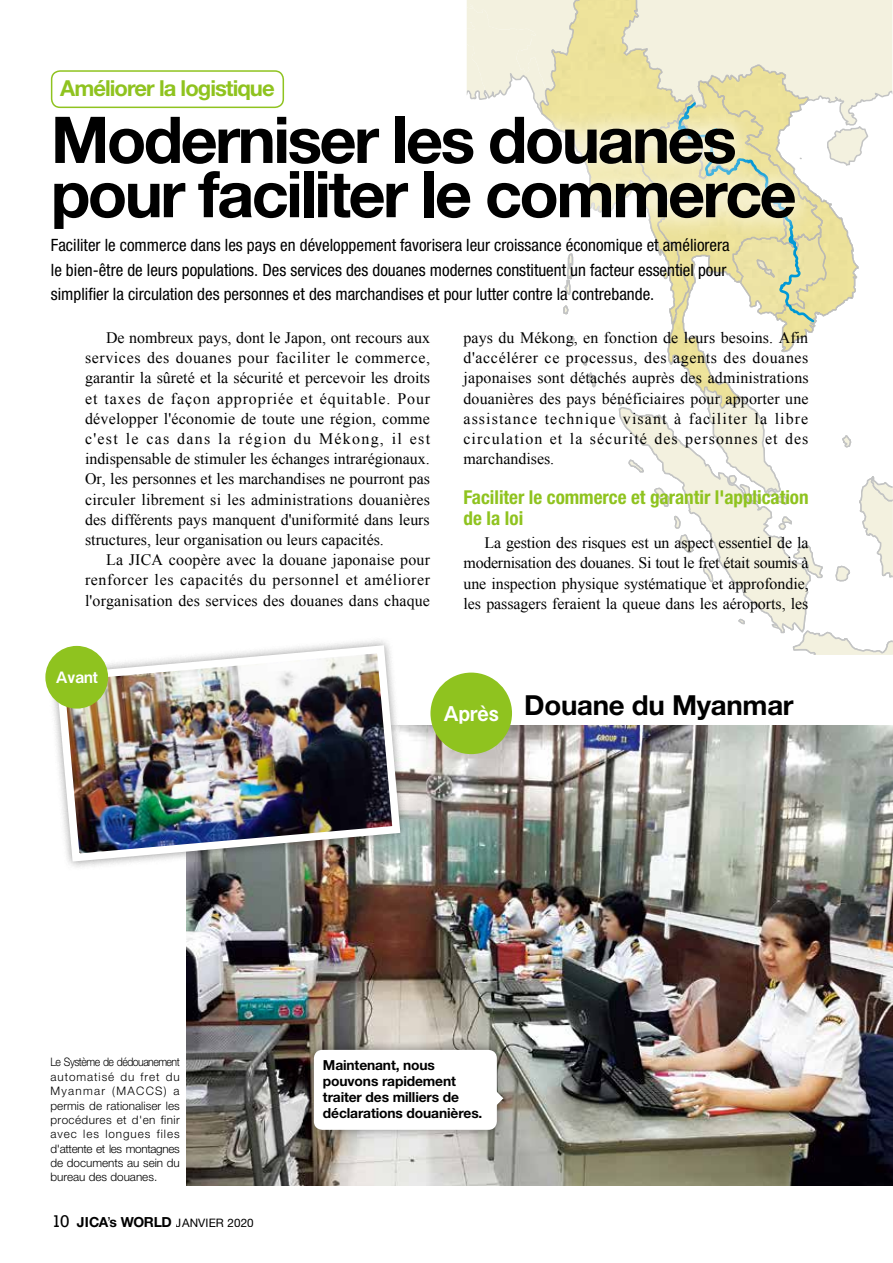
<style>
.page{position:relative;width:893px;height:1263px;background:#fff}
.page>*{position:absolute;margin:0;border:0;box-sizing:border-box;transform-origin:0 0}
.t1{font:700 64.65px/54.3px "Helvetica Neue LT Std";letter-spacing:-.04em;color:#000}
.t2{font:700 27.6px "Helvetica Neue LT Std";letter-spacing:-.01em;color:#000}
.t3{font:700 22.05px "Helvetica Neue LT Std";letter-spacing:-.045em;color:#8fc31f}
.t4{font:20.4px "Midashi Go Pr 6 N MB31";color:#fff}
.t5{font:700 condensed 19.2px/21.3px "Helvetica Neue LT Std";color:#8fc31f}
.t6{font:condensed 16.95px/24.5px "Helvetica Neue LT Std";color:#000}
.t7{font:15.9px/20.2px "Times New Roman";color:#000;text-align:justify}
.t8{font:15.6px "Midashi Go Pr 6 N MB31";color:#fff}
.t9{font:700 13.8px/15.9px "Helvetica Neue LT Std";letter-spacing:-.01em;color:#000}
.t10{font:300 11.7px/14.4px "Helvetica Neue LT Std";color:#000;text-align:justify;scale:.9 1}
.t11{font:11.7px "Helvetica Neue LT Std";letter-spacing:.01em;color:#000}
.s1{font-family:"Rockwell";font-size:15.9px}
.s2{font-weight:700;font-size:13.95px}
.s3{font-size:13.95px}
</style>
<div class="page">
<svg style="left:467px;top:0;width:426px;height:655px"></svg>
<svg style="left:673px;top:515px;width:8px;height:14px"></svg>
<svg style="left:702px;top:564px;width:12px;height:19px"></svg>
<svg style="left:634px;top:64px;width:259px;height:440px"></svg>
<img style="left:540px;top:0;width:188px;height:408px">
<img style="left:186px;top:726px;width:707px;height:460px">
<div style="left:430px;top:673px;width:82px;height:81px;background:#8fc31f;border-radius:50%"></div>
<div style="left:305px;top:1041px;width:206px;height:98px;background:#000;opacity:.4"></div>
<div style="left:314px;top:1050px;width:183px;height:80px;background:#fff;border-radius:9px"></div>
<svg style="left:496px;top:1090px;width:7px;height:16px"></svg>
<div style="left:30px;top:93px;width:789px;height:160px;background:#fff;opacity:.7"></div>
<div style="left:52px;top:71px;width:231px;height:36px;background:#fff;border-radius:9px"></div>
<div style="left:51px;top:70px;width:233px;height:38px;border:2px solid #8fc31f;border-radius:9px"></div>
<div style="left:47px;top:636px;width:363px;height:235px;background:#000;opacity:.4"></div>
<img style="left:52px;top:641px;width:352px;height:225px">
<div style="left:45px;top:646px;width:63px;height:63px;background:#8fc31f;border-radius:50%"></div>
<h3 class="t3" style="left:60px;top:75px;width:216px">Améliorer la logistique</h3>
<h1 class="t1" style="left:51px;top:111px;width:747px">Moderniser les douanes pour faciliter le commerce</h1>
<p class="t6" style="left:51px;top:233px;width:680px">Faciliter le commerce dans les pays en développement favorisera leur croissance économique et améliorera le bien-être de leurs populations. Des services des douanes modernes constituent un facteur essentiel pour simplifier la circulation des personnes et des marchandises et pour lutter contre la contrebande.</p>
<p class="t7" style="left:85px;top:327px;width:347px;text-indent:21px">De nombreux pays, dont le Japon, ont recours aux services des douanes pour faciliter le commerce, garantir la sûreté et la sécurité et percevoir les droits et taxes de façon appropriée et équitable. Pour développer l'économie de toute une région, comme c'est le cas dans la région du Mékong, il est indispensable de stimuler les échanges intrarégionaux.<br>Or, les personnes et les marchandises ne pourront pas circuler librement si les administrations douanières des différents pays manquent d'uniformité dans leurs structures, leur organisation ou leurs capacités.</p>
<p class="t7" style="left:85px;top:549px;width:347px;text-indent:21px">La JICA coopère avec la douane japonaise pour renforcer les capacités du personnel et améliorer l'organisation des services des douanes dans chaque</p>
<p class="t7" style="left:463px;top:327px;width:347px">pays du Mékong, en fonction de leurs besoins. Afin d'accélérer ce processus, des agents des douanes japonaises sont détachés auprès des administrations douanières des pays bénéficiaires pour apporter une assistance technique visant à faciliter la libre circulation et la sécurité des personnes et des marchandises.</p>
<p class="t5" style="left:463px;top:486px;width:347px">Faciliter le commerce et garantir l'application de la loi</p>
<p class="t7" style="left:463px;top:532px;width:347px;text-indent:21px">La gestion des risques est un aspect essentiel de la modernisation des douanes. Si tout le fret était soumis à une inspection physique systématique et approfondie, les passagers feraient la queue dans les aéroports, les</p>
<p class="t8" style="left:56px;top:665px;width:44px">Avant</p>
<p class="t4" style="left:443px;top:697px;width:57px">Après</p>
<h2 class="t2" style="left:524px;top:688px;width:271px">Douane du Myanmar</h2>
<p class="t10" style="left:50px;top:1055px;width:145px">Le Système de dédouanement automatisé du fret du Myanmar (MACCS) a permis de rationaliser les procédures et d'en finir avec les longues files d'attente et les montagnes de documents au sein du bureau des douanes.</p>
<p class="t11" style="left:51px;top:1215px;width:204px"><span class="s1">10</span> <span class="s2">JICA</span><span class="s3">’</span><span class="s2">s WORLD</span> JANVIER 2020</p>
<p class="t9" style="left:323px;top:1057px;width:161px">Maintenant, nous pouvons rapidement traiter des milliers de déclarations douanières.</p>
</div>
